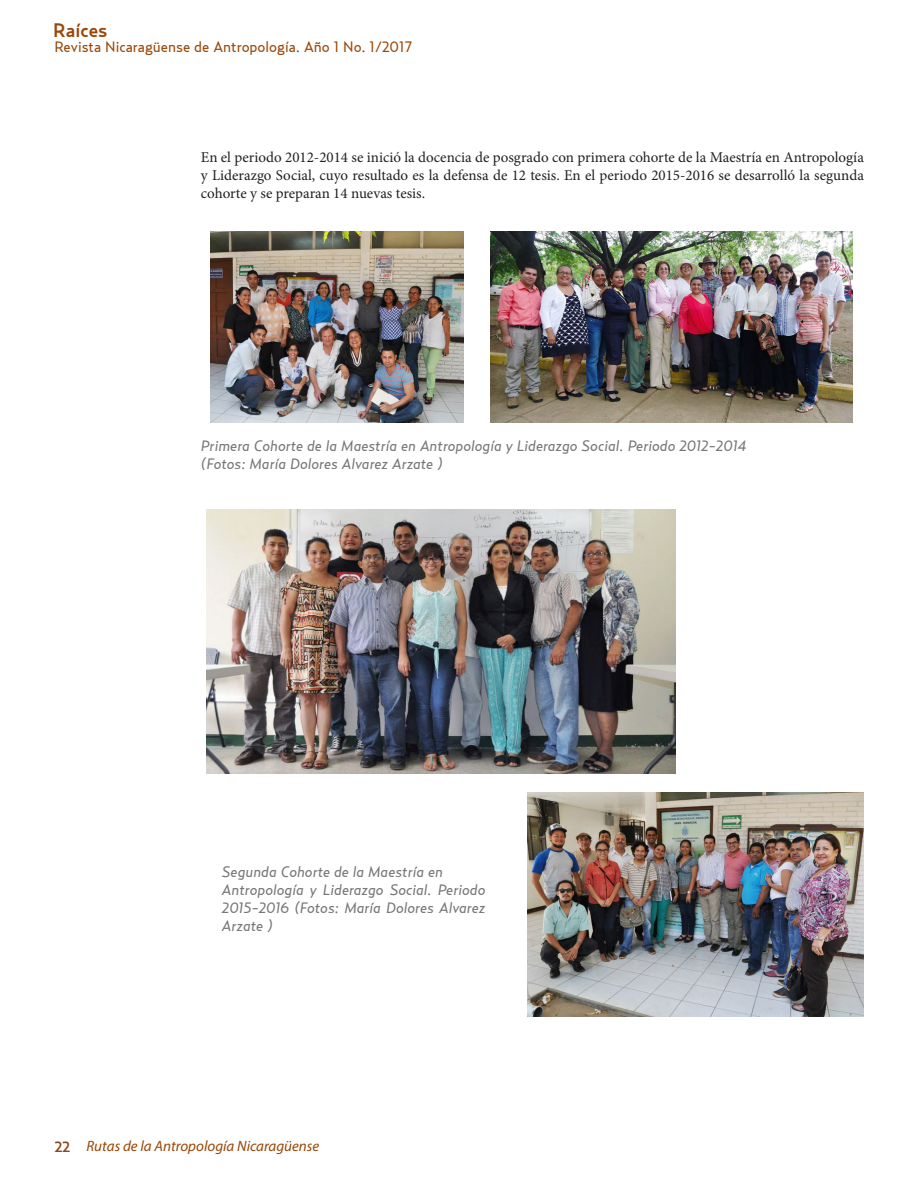
<style>
.page{position:relative;width:918px;height:1188px;background:#fff}
.page>*{position:absolute;margin:0;border:0;box-sizing:border-box;transform-origin:0 0}
.t1{font:500 19.5px "Relay";color:#9a4606}
.CUERPO_DE_TEXTO{font:15px/18px "Minion Pro";color:#231f20;text-align:justify}
.t2{font:italic 15px/18px "Relay";color:#757679;text-align:justify}
.t3{font:15px "Relay";color:#9a4606}
.t4{font:italic 15px "Myriad Pro";color:#9a4606}
.t5{font:500 15px "Relay";color:#8d4820}
</style>
<div class="page">
<img style="left:211px;top:231px;width:253px;height:191px">
<img style="left:490px;top:231px;width:363px;height:191px">
<img style="left:527px;top:792px;width:337px;height:224px">
<img style="left:206px;top:510px;width:470px;height:264px">
<h1 class="t1" style="left:53px;top:19px;width:56px">Raíces</h1>
<p class="t3" style="left:54px;top:38px;width:359px">Revista Nicaragüense de Antropología. Año 1 No. 1/2017</p>
<p class="CUERPO_DE_TEXTO" style="left:201px;top:148px;width:665px">En el periodo 2012-2014 se inició la docencia de posgrado con primera cohorte de la Maestría en Antropología y Liderazgo Social, cuyo resultado es la defensa de 12 tesis. En el periodo 2015-2016 se desarrolló la segunda cohorte y se preparan 14 nuevas tesis.</p>
<p class="t2" style="left:201px;top:436px;width:547px">Primera Cohorte de la Maestría en Antropología y Liderazgo Social. Periodo 2012-2014</p>
<p class="t2" style="left:201px;top:454px;width:244px">(Fotos: María Dolores Alvarez Arzate )</p>
<p class="t2" style="left:222px;top:862px;width:223px">Segunda Cohorte de la Maestría en</p>
<p class="t2" style="left:222px;top:880px;width:265px">Antropología y Liderazgo Social. Periodo 2015-2016 (Fotos: María Dolores Alvarez Arzate )</p>
<p class="t5" style="left:55px;top:1138px;width:17px">22</p>
<p class="t4" style="left:87px;top:1137px;width:234px">Rutas de la Antropología Nicaragüense</p>
</div>
